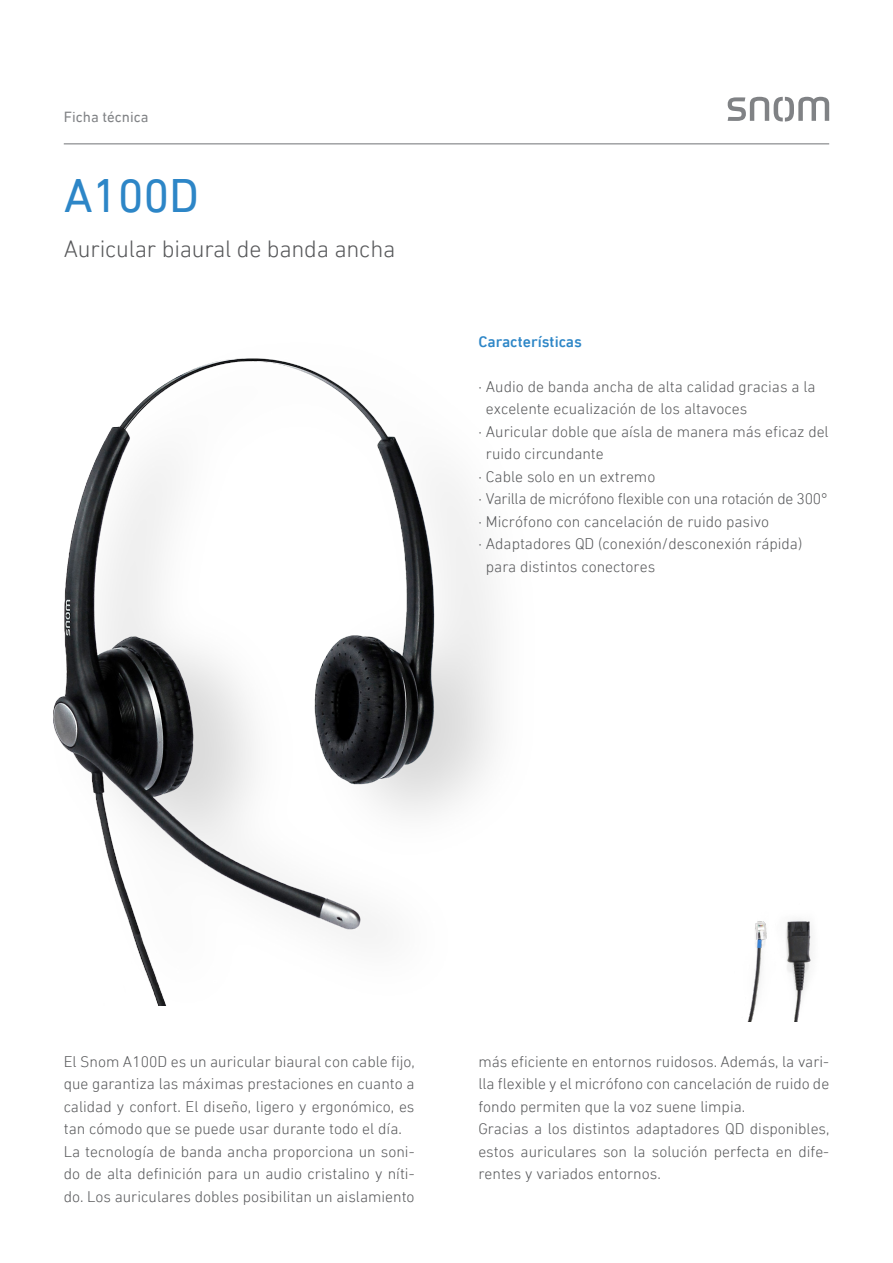
<style>
.page{position:relative;width:893px;height:1263px;background:#fff}
.page>*{position:absolute;margin:0;border:0;box-sizing:border-box;transform-origin:0 0}
.t1{font:48px "DIN Next LT Pro";letter-spacing:-.01em;color:#2d86c7}
.t2{font:300 24px "DIN Next LT Pro";letter-spacing:-.01em;color:#57585a}
.Textkörper{font:300 15.75px/22.5px "DIN Next LT Pro";color:#57585a;text-align:justify}
.Textkörper-2{font:300 15.75px "DIN Next LT Pro";letter-spacing:-.02em;color:#57585a}
.Textkörper-3{font:500 15.75px "DIN Next LT Pro";color:#2d86c7}
.Überschrift_Datenblä{font:15px "DIN Next LT Pro";color:#808285}
</style>
<div class="page">
<hr style="left:64px;top:143px;width:765px;height:1px;background:#808285">
<img style="left:53px;top:358px;width:442px;height:648px">
<img style="left:747px;top:919px;width:65px;height:103px">
<svg style="left:728px;top:97px;width:101px;height:25px"></svg>
<p class="Überschrift_Datenblä" style="left:64px;top:108px;width:86px">Ficha técnica</p>
<p class="t1" style="left:64px;top:167px;width:137px">A100D</p>
<p class="t2" style="left:64px;top:235px;width:333px">Auricular biaural de banda ancha</p>
<p class="Textkörper-3" style="left:478px;top:332px;width:105px">Características</p>
<p class="Textkörper" style="left:486px;top:375px;width:331px;text-indent:-8px">· Audio de banda ancha de alta calidad gracias a la excelente ecualización de los altavoces</p>
<p class="Textkörper" style="left:486px;top:420px;width:344px;text-indent:-8px">· Auricular doble que aísla de manera más eficaz del ruido circundante</p>
<p class="Textkörper" style="left:478px;top:465px;width:178px">· Cable solo en un extremo</p>
<p class="Textkörper-2" style="left:478px;top:490px;width:351px">· Varilla de micrófono flexible con una rotación de 300°</p>
<p class="Textkörper" style="left:478px;top:510px;width:292px">· Micrófono con cancelación de ruido pasivo</p>
<p class="Textkörper" style="left:486px;top:532px;width:318px;text-indent:-8px">· Adaptadores QD (conexión/desconexión rápida) para distintos conectores</p>
<p class="Textkörper" style="left:64px;top:1050px;width:353px">El Snom A100D es un auricular biaural con cable fijo, que garantiza las máximas prestaciones en cuanto a calidad y confort. El diseño, ligero y ergonómico, es tan cómodo que se puede usar durante todo el día.</p>
<p class="Textkörper" style="left:64px;top:1140px;width:352px">La tecnología de banda ancha proporciona un soni&shy;do de alta definición para un audio cristalino y níti&shy;do. Los auriculares dobles posibilitan un aislamiento</p>
<p class="Textkörper" style="left:478px;top:1050px;width:352px">más eficiente en entornos ruidosos. Además, la vari&shy;lla flexible y el micrófono con cancelación de ruido de fondo permiten que la voz suene limpia.</p>
<p class="Textkörper" style="left:478px;top:1117px;width:353px">Gracias a los distintos adaptadores QD disponibles, estos auriculares son la solución perfecta en dife&shy;rentes y variados entornos.</p>
</div>
